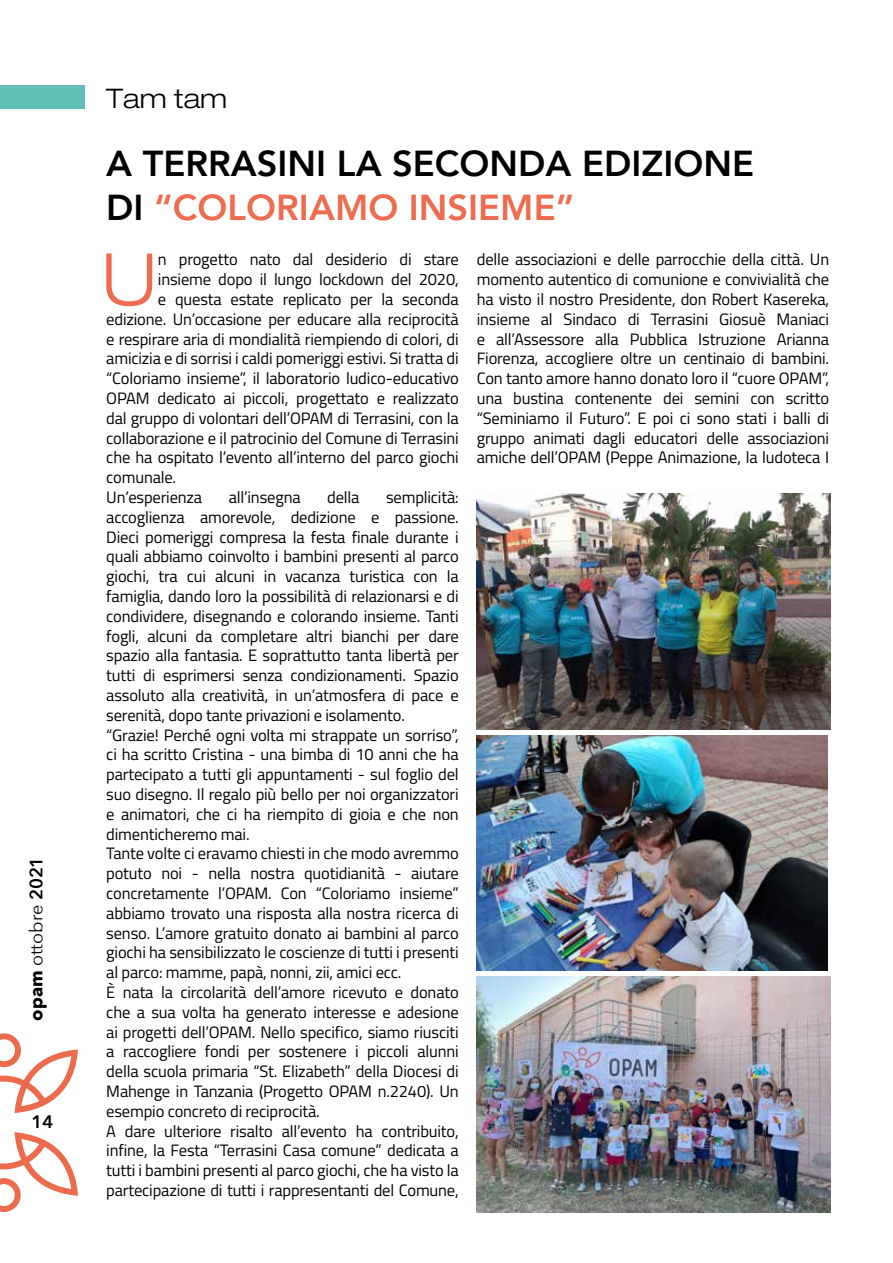
<style>
.page{position:relative;width:893px;height:1263px;background:#fff}
.page>*{position:absolute;margin:0;border:0;box-sizing:border-box;transform-origin:0 0}
.t1{font:300 expanded 72px "Ford";color:#ed6b4e}
.t2{font:800 36px/43.2px "Avenir";color:#000}
.t3{font:300 expanded 27px "Ford";color:#000}
.t4{font:18px "Avenir Next";color:#000}
.t5{font:600 18px "Avenir Next";color:#000}
.t6{font:16.5px/19.8px "Titillium Web";letter-spacing:-.01em;color:#000}
.s1{font-weight:700}
.s2{font-weight:600}
.s3{color:#ed6b4e}
</style>
<div class="page">
<div style="left:0;top:85px;width:85px;height:23px;background:#60bfb6"></div>
<svg style="left:0;top:1033px;width:78px;height:80px"></svg>
<svg style="left:0;top:1132px;width:78px;height:80px"></svg>
<img style="left:477px;top:976px;width:354px;height:236px">
<img style="left:477px;top:735px;width:350px;height:236px">
<img style="left:477px;top:494px;width:354px;height:235px">
<p class="t4" style="left:21px;top:1020px;width:166px;rotate:-90deg"><span class="s1">opam</span> ottobre <span class="s2">2021</span></p>
<p class="t5" style="left:32px;top:1106px;width:23px">14</p>
<h3 class="t3" style="left:106px;top:82px;width:123px">Tam tam</h3>
<h2 class="t2" style="left:106px;top:142px;width:649px">A TERRASINI LA SECONDA EDIZIONE<br>DI <span class="s3">“COLORIAMO INSIEME”</span></h2>
<h1 class="t1" style="left:101px;top:236px;width:57px">U</h1>
<p class="t6" style="left:158px;top:249px;width:302px">n progetto nato dal desiderio di stare</p>
<p class="t6" style="left:158px;top:269px;width:302px">insieme dopo il lungo lockdown del 2020,</p>
<p class="t6" style="left:158px;top:288px;width:302px">e questa estate replicato per la seconda</p>
<p class="t6" style="left:106px;top:308px;width:354px">edizione. Un’occasione per educare alla reciprocità</p>
<p class="t6" style="left:106px;top:328px;width:354px">e respirare aria di mondialità riempiendo di colori, di</p>
<p class="t6" style="left:106px;top:348px;width:354px">amicizia e di sorrisi i caldi pomeriggi estivi. Si tratta di</p>
<p class="t6" style="left:106px;top:368px;width:354px">“Coloriamo insieme”, il laboratorio ludico-educativo</p>
<p class="t6" style="left:106px;top:387px;width:354px">OPAM dedicato ai piccoli, progettato e realizzato</p>
<p class="t6" style="left:106px;top:407px;width:354px">dal gruppo di volontari dell’OPAM di Terrasini, con la</p>
<p class="t6" style="left:106px;top:427px;width:354px">collaborazione e il patrocinio del Comune di Terrasini</p>
<p class="t6" style="left:106px;top:447px;width:354px">che ha ospitato l’evento all’interno del parco giochi</p>
<p class="t6" style="left:106px;top:467px;width:71px">comunale.</p>
<p class="t6" style="left:106px;top:486px;width:97px">Un’esperienza</p>
<p class="t6" style="left:229px;top:486px;width:73px">all’insegna</p>
<p class="t6" style="left:327px;top:486px;width:34px">della</p>
<p class="t6" style="left:106px;top:486px;width:354px;text-indent:280px">semplicità: accoglienza amorevole, dedizione e passione.<br>Dieci pomeriggi compresa la festa finale durante i quali abbiamo coinvolto i bambini presenti al parco giochi, tra cui alcuni in vacanza turistica con la famiglia, dando loro la possibilità di relazionarsi e di condividere, disegnando e colorando insieme. Tanti fogli, alcuni da completare altri bianchi per dare spazio alla fantasia. E soprattutto tanta libertà per tutti di esprimersi senza condizionamenti. Spazio assoluto alla creatività, in un’atmosfera di pace e serenità, dopo tante privazioni e isolamento. “Grazie! Perché ogni volta mi strappate un sorriso”, ci ha scritto Cristina - una bimba di 10 anni che ha partecipato a tutti gli appuntamenti - sul foglio del suo disegno. Il regalo più bello per noi organizzatori e animatori, che ci ha riempito di gioia e che non dimenticheremo mai.<br>Tante volte ci eravamo chiesti in che modo avremmo potuto noi - nella nostra quotidianità - aiutare concretamente l’OPAM. Con “Coloriamo insieme” abbiamo trovato una risposta alla nostra ricerca di senso. L’amore gratuito donato ai bambini al parco giochi ha sensibilizzato le coscienze di tutti i presenti al parco: mamme, papà, nonni, zii, amici ecc.<br>È nata la circolarità dell’amore ricevuto e donato che a sua volta ha generato interesse e adesione ai progetti dell’OPAM. Nello specifico, siamo riusciti a raccogliere fondi per sostenere i piccoli alunni della scuola primaria “St. Elizabeth” della Diocesi di Mahenge in Tanzania (Progetto OPAM n.2240). Un esempio concreto di reciprocità.<br>A dare ulteriore risalto all’evento ha contribuito, infine, la Festa “Terrasini Casa comune” dedicata a tutti i bambini presenti al parco giochi, che ha visto la partecipazione di tutti i rappresentanti del Comune,</p>
<p class="t6" style="left:477px;top:249px;width:354px;text-align:justify">delle associazioni e delle parrocchie della città. Un momento autentico di comunione e convivialità che ha visto il nostro Presidente, don Robert Kasereka, insieme al Sindaco di Terrasini Giosuè Maniaci e all’Assessore alla Pubblica Istruzione Arianna Fiorenza, accogliere oltre un centinaio di bambini.<br>Con tanto amore hanno donato loro il “cuore OPAM”, una bustina contenente dei semini con scritto “Seminiamo il Futuro”. E poi ci sono stati i balli di gruppo animati dagli educatori delle associazioni amiche dell’OPAM (Peppe Animazione, la ludoteca I</p>
</div>
